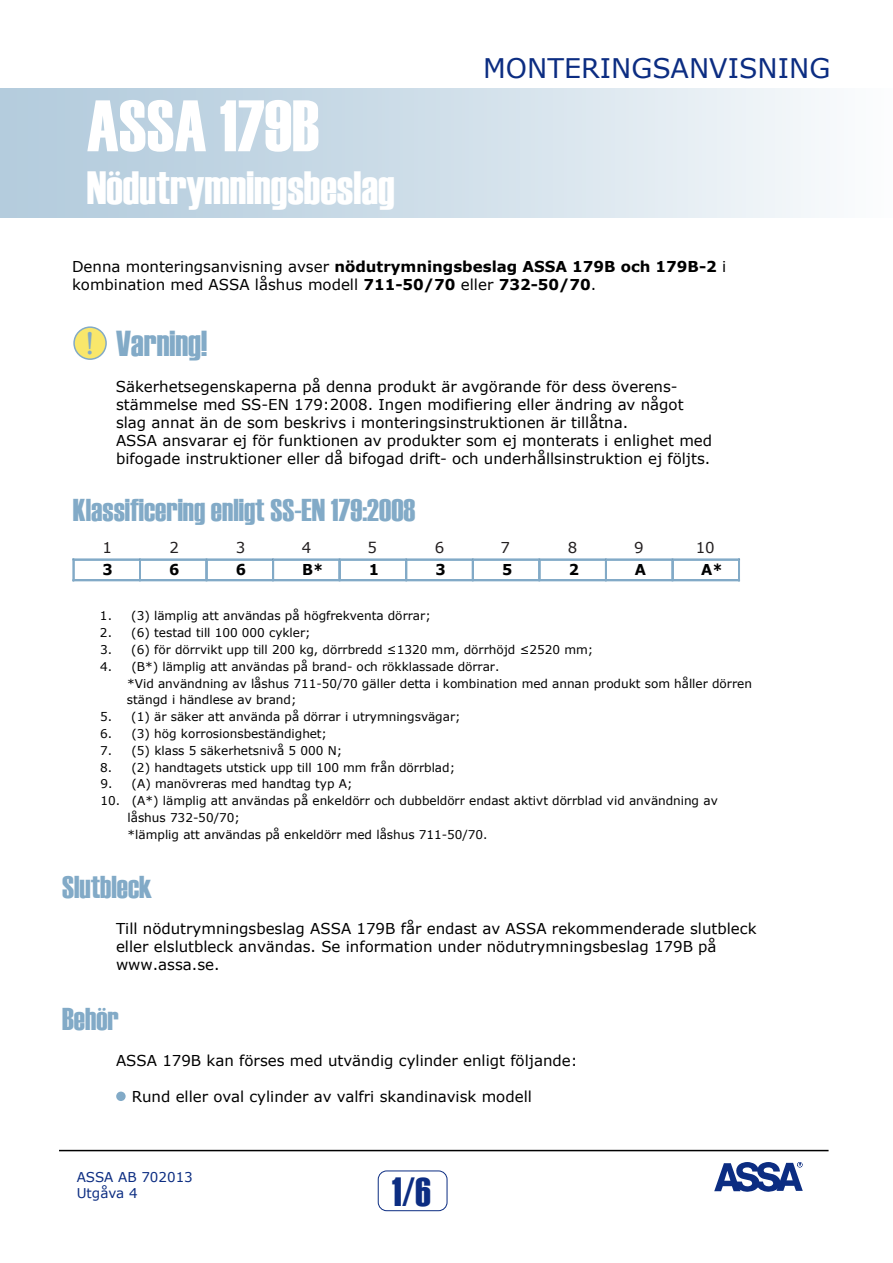
<style>
.page{position:relative;width:893px;height:1263px;background:#fff}
.page>*{position:absolute;margin:0;border:0;box-sizing:border-box;transform-origin:0 0}
.t1{font:72.75px "Haettenschweiler";color:#fff}
.t2{font:46.5px "Haettenschweiler";color:#fff}
.t3{font:40.65px "Haettenschweiler";color:#0c2d82}
.t4{font:36px "Haettenschweiler";color:#82aac7}
.t5{font:31.5px "Haettenschweiler";color:#82aac7}
.t6{font:31.5px "Bookman Old Style";color:#82aac7}
.t7{font:27px "Verdana";color:#0c2d82}
.t8{font:15px/18px "Verdana";color:#000}
.t9{font:700 15px "Verdana";color:#000;scale:.96 1}
.t10{font:15px "Verdana";color:#231f20}
.t11{font:13.5px/16.2px "Verdana";color:#0c2d82}
.t12{font:12px/16.8px "Verdana";letter-spacing:-.005em;color:#000}
.s1{font-weight:700}
</style>
<div class="page">
<div style="left:0;top:89px;width:893px;height:129px;background:linear-gradient(to right,#aec8da,#f8fafc)"></div>
<hr style="left:59px;top:1150px;width:769px;height:1px;background:#000">
<div style="left:74px;top:327px;width:32px;height:32px;background:#f9e76b;border-radius:50%"></div>
<div style="left:73px;top:326px;width:34px;height:34px;border:2px solid #82aac7;border-radius:50%"></div>
<div style="left:116px;top:1091px;width:10px;height:10px;background:#82aac7;border-radius:50%"></div>
<div style="left:378px;top:1170px;width:69px;height:41px;border:1px solid #0c2d82;border-radius:9px"></div>
<div style="left:73px;top:559px;width:67px;height:21px;border:1px solid #82aac7"></div>
<div style="left:140px;top:559px;width:67px;height:21px;border:1px solid #82aac7"></div>
<div style="left:206px;top:559px;width:67px;height:21px;border:1px solid #82aac7"></div>
<div style="left:273px;top:559px;width:67px;height:21px;border:1px solid #82aac7"></div>
<div style="left:340px;top:559px;width:66px;height:21px;border:1px solid #82aac7"></div>
<div style="left:406px;top:559px;width:67px;height:21px;border:1px solid #82aac7"></div>
<div style="left:473px;top:559px;width:67px;height:21px;border:1px solid #82aac7"></div>
<div style="left:539px;top:559px;width:67px;height:21px;border:1px solid #82aac7"></div>
<div style="left:606px;top:559px;width:67px;height:21px;border:1px solid #82aac7"></div>
<div style="left:672px;top:559px;width:67px;height:21px;border:1px solid #82aac7"></div>
<div style="left:73px;top:558px;width:67px;height:2px;border:1px solid #82aac7"></div>
<div style="left:140px;top:558px;width:67px;height:2px;border:1px solid #82aac7"></div>
<div style="left:206px;top:558px;width:67px;height:2px;border:1px solid #82aac7"></div>
<div style="left:273px;top:558px;width:67px;height:2px;border:1px solid #82aac7"></div>
<div style="left:339px;top:558px;width:67px;height:2px;border:1px solid #82aac7"></div>
<div style="left:406px;top:558px;width:67px;height:2px;border:1px solid #82aac7"></div>
<div style="left:473px;top:558px;width:66px;height:2px;border:1px solid #82aac7"></div>
<div style="left:539px;top:558px;width:67px;height:2px;border:1px solid #82aac7"></div>
<div style="left:606px;top:558px;width:67px;height:2px;border:1px solid #82aac7"></div>
<div style="left:672px;top:558px;width:67px;height:2px;border:1px solid #82aac7"></div>
<svg style="left:72px;top:558px;width:2px;height:23px"></svg>
<div style="left:73px;top:579px;width:67px;height:2px;border:1px solid #82aac7"></div>
<svg style="left:139px;top:558px;width:2px;height:23px"></svg>
<div style="left:140px;top:579px;width:67px;height:2px;border:1px solid #82aac7"></div>
<svg style="left:206px;top:558px;width:1px;height:21px"></svg>
<div style="left:206px;top:579px;width:67px;height:2px;border:1px solid #82aac7"></div>
<svg style="left:272px;top:558px;width:2px;height:23px"></svg>
<div style="left:273px;top:579px;width:67px;height:2px;border:1px solid #82aac7"></div>
<svg style="left:339px;top:558px;width:1px;height:21px"></svg>
<div style="left:339px;top:579px;width:67px;height:2px;border:1px solid #82aac7"></div>
<svg style="left:405px;top:558px;width:2px;height:23px"></svg>
<div style="left:406px;top:579px;width:67px;height:2px;border:1px solid #82aac7"></div>
<svg style="left:472px;top:558px;width:2px;height:23px"></svg>
<div style="left:473px;top:579px;width:66px;height:2px;border:1px solid #82aac7"></div>
<svg style="left:538px;top:558px;width:2px;height:23px"></svg>
<div style="left:539px;top:579px;width:67px;height:2px;border:1px solid #82aac7"></div>
<svg style="left:605px;top:558px;width:2px;height:23px"></svg>
<div style="left:606px;top:579px;width:67px;height:2px;border:1px solid #82aac7"></div>
<svg style="left:672px;top:558px;width:1px;height:21px"></svg>
<div style="left:672px;top:579px;width:67px;height:2px;border:1px solid #82aac7"></div>
<svg style="left:738px;top:558px;width:2px;height:23px"></svg>
<svg style="left:714px;top:1162px;width:89px;height:30px"></svg>
<p class="t1" style="left:87px;top:76px;width:234px">ASSA 179B</p>
<p class="t2" style="left:87px;top:156px;width:309px">Nödutrymningsbeslag</p>
<p class="t7" style="left:483px;top:49px;width:349px">MONTERINGSANVISNING</p>
<p class="t8" style="left:72px;top:257px;width:656px">Denna monteringsanvisning avser <span class="s1">nödutrymningsbeslag ASSA 179B och 179B-2</span> i kombination med ASSA låshus modell <span class="s1">711-50/70</span> eller <span class="s1">732-50/70</span>.</p>
<p class="t6" style="left:85px;top:322px;width:11px">!</p>
<p class="t4" style="left:116px;top:319px;width:93px">Varning!</p>
<p class="t8" style="left:116px;top:378px;width:598px">Säkerhetsegenskaperna på denna produkt är avgörande för dess överens&shy;stämmelse med SS-EN 179:2008. Ingen modifiering eller ändring av något slag annat än de som beskrivs i monteringsinstruktionen är tillåtna.<br>ASSA ansvarar ej för funktionen av produkter som ej monterats i enlighet med bifogade instruktioner eller då bifogad drift- och underhållsinstruktion ej följts.</p>
<p class="t5" style="left:73px;top:488px;width:344px">Klassificering enligt SS-EN 179:2008</p>
<p class="t9" style="left:103px;top:559px;width:12px">3</p>
<p class="t9" style="left:169px;top:559px;width:12px">6</p>
<p class="t9" style="left:236px;top:559px;width:12px">6</p>
<p class="t9" style="left:302px;top:559px;width:24px">B*</p>
<p class="t9" style="left:369px;top:559px;width:12px">1</p>
<p class="t9" style="left:435px;top:559px;width:12px">3</p>
<p class="t9" style="left:502px;top:559px;width:12px">5</p>
<p class="t9" style="left:569px;top:559px;width:12px">2</p>
<p class="t9" style="left:635px;top:559px;width:13px">A</p>
<p class="t9" style="left:701px;top:559px;width:24px">A*</p>
<p class="t10" style="left:102px;top:537px;width:11px">1</p>
<p class="t10" style="left:169px;top:537px;width:11px">2</p>
<p class="t10" style="left:236px;top:537px;width:11px">3</p>
<p class="t10" style="left:302px;top:537px;width:11px">4</p>
<p class="t10" style="left:367px;top:537px;width:11px">5</p>
<p class="t10" style="left:435px;top:537px;width:11px">6</p>
<p class="t10" style="left:501px;top:537px;width:11px">7</p>
<p class="t10" style="left:568px;top:537px;width:11px">8</p>
<p class="t10" style="left:634px;top:537px;width:11px">9</p>
<p class="t10" style="left:696px;top:537px;width:21px">10</p>
<p class="t12" style="left:100px;top:608px;width:332px">1. (3) lämplig att användas på högfrekventa dörrar;</p>
<p class="t12" style="left:100px;top:624px;width:212px">2. (6) testad till 100 000 cykler;</p>
<p class="t12" style="left:100px;top:641px;width:495px">3. (6) för dörrvikt upp till 200 kg, dörrbredd ≤1320 mm, dörrhöjd ≤2520 mm;</p>
<p class="t12" style="left:127px;top:658px;width:626px;text-indent:-27px">4. (B*) lämplig att användas på brand- och rökklassade dörrar.<br>*Vid användning av låshus 711-50/70 gäller detta i kombination med annan produkt som håller dörren stängd i händlese av brand;</p>
<p class="t12" style="left:100px;top:708px;width:362px">5. (1) är säker att använda på dörrar i utrymningsvägar;</p>
<p class="t12" style="left:100px;top:725px;width:228px">6. (3) hög korrosionsbeständighet;</p>
<p class="t12" style="left:100px;top:742px;width:243px">7. (5) klass 5 säkerhetsnivå 5 000 N;</p>
<p class="t12" style="left:100px;top:759px;width:356px">8. (2) handtagets utstick upp till 100 mm från dörrblad;</p>
<p class="t12" style="left:100px;top:775px;width:254px">9. (A) manövreras med handtag typ A;</p>
<p class="t12" style="left:128px;top:792px;width:592px;text-indent:-27px">10. (A*) lämplig att användas på enkeldörr och dubbeldörr endast aktivt dörrblad vid användning av låshus 732-50/70;<br>*lämplig att användas på enkeldörr med låshus 711-50/70.</p>
<p class="t5" style="left:62px;top:866px;width:92px">Slutbleck</p>
<p class="t8" style="left:116px;top:919px;width:642px">Till nödutrymningsbeslag ASSA 179B får endast av ASSA rekommenderade slutbleck eller elslutbleck användas. Se information under nödutrymningsbeslag 179B på www.assa.se.</p>
<p class="t5" style="left:62px;top:998px;width:58px">Behör</p>
<p class="t8" style="left:116px;top:1052px;width:463px">ASSA 179B kan förses med utvändig cylinder enligt följande:</p>
<p class="t8" style="left:132px;top:1088px;width:402px">Rund eller oval cylinder av valfri skandinavisk modell</p>
<p class="t11" style="left:77px;top:1169px;width:118px">ASSA AB 702013<br>Utgåva 4</p>
<p class="t3" style="left:392px;top:1164px;width:40px">1/6</p>
</div>
